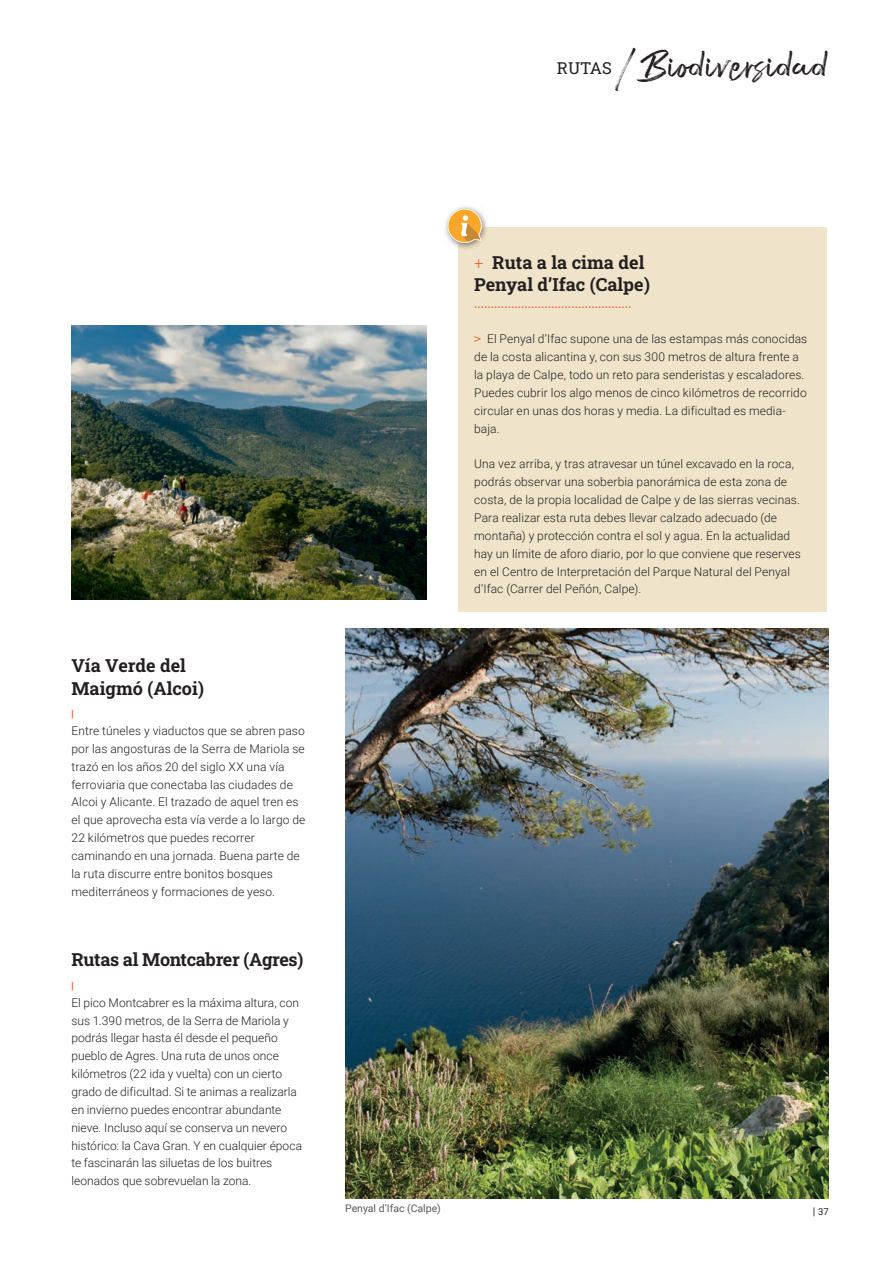
<style>
.page{position:relative;width:894px;height:1263px;background:#fff}
.page>*{position:absolute;margin:0;border:0;box-sizing:border-box;transform-origin:0 0}
.t1{font:49.5px "Ghoppters";letter-spacing:-.005em;color:#231f20}
.t2{font:18px/22.5px "Roboto Slab";color:#231f20}
.t3{font:18px "Roboto Slab";letter-spacing:-.02em;color:#231f20}
.t4{font:16.5px "Roboto Slab";color:#231f20}
.t5{font:300 12px/17.9px "Roboto";letter-spacing:.01em;color:#231f20}
.t6{font:500 12px "Roboto";color:#f15d31}
.t7{font:10.5px "Roboto";color:#5a5a5d}
.t8{font:700 condensed 9.75px "Roboto";color:#f15d31}
.t9{font:9.45px "Roboto";color:#231f20}
.s1{font-family:"Roboto";font-weight:300;font-size:16.5px;color:#f15d31}
.s2{font-family:"Times New Roman";font-weight:700;color:#f15d31}
.s3{font-size:10.5px}
</style>
<div class="page">
<div style="left:458px;top:227px;width:368px;height:384px;background:#efe3c9"></div>
<img style="left:445px;top:206px;width:42px;height:41px">
<img style="left:458px;top:227px;width:29px;height:22px">
<svg style="left:447px;top:208px;width:35px;height:35px"></svg>
<img style="left:345px;top:628px;width:483px;height:570px">
<img style="left:71px;top:325px;width:355px;height:275px">
<h1 class="t1" style="left:616px;top:27px;width:215px">/Biodiversidad</h1>
<h3 class="t4" style="left:557px;top:56px;width:56px">RUTAS</h3>
<h2 class="t2" style="left:71px;top:654px;width:134px">Vía Verde del<br>Maigmó (Alcoi)</h2>
<p class="t8" style="left:71px;top:707px;width:4px">|</p>
<p class="t5" style="left:71px;top:721px;width:235px">Entre túneles y viaductos que se abren paso por las angosturas de la Serra de Mariola se trazó en los años 20 del siglo XX una vía ferroviaria que conectaba las ciudades de Alcoi y Alicante. El trazado de aquel tren es el que aprovecha esta vía verde a lo largo de 22 kilómetros que puedes recorrer caminando en una jornada. Buena parte de la ruta discurre entre bonitos bosques mediterráneos y formaciones de yeso.</p>
<h2 class="t3" style="left:71px;top:947px;width:234px">Rutas al Montcabrer (Agres)</h2>
<p class="t8" style="left:71px;top:978px;width:4px">|</p>
<p class="t5" style="left:71px;top:993px;width:232px">El pico Montcabrer es la máxima altura, con sus 1.390 metros, de la Serra de Mariola y podrás llegar hasta él desde el pequeño pueblo de Agres. Una ruta de unos once kilómetros (22 ida y vuelta) con un cierto grado de dificultad. Si te animas a realizarla en invierno puedes encontrar abundante nieve. Incluso aquí se conserva un nevero histórico: la Cava Gran. Y en cualquier época te fascinarán las siluetas de los buitres leonados que sobrevuelan la zona.</p>
<h2 class="t2" style="left:474px;top:250px;width:177px"><span class="s1">+</span> Ruta a la cima del<br>Penyal d’Ifac (Calpe)</h2>
<p class="t6" style="left:474px;top:295px;width:159px">...............................................</p>
<p class="t5" style="left:474px;top:330px;width:334px"><span class="s2">&gt;</span> El Penyal d’Ifac supone una de las estampas más conocidas de la costa alicantina y, con sus 300 metros de altura frente a la playa de Calpe, todo un reto para senderistas y escaladores.<br>Puedes cubrir los algo menos de cinco kilómetros de recorrido circular en unas dos horas y media. La dificultad es media&shy;baja.</p>
<p class="t5" style="left:474px;top:455px;width:328px">Una vez arriba, y tras atravesar un túnel excavado en la roca, podrás observar una soberbia panorámica de esta zona de costa, de la propia localidad de Calpe y de las sierras vecinas.<br>Para realizar esta ruta debes llevar calzado adecuado (de montaña) y protección contra el sol y agua. En la actualidad hay un límite de aforo diario, por lo que conviene que reserves en el Centro de Interpretación del Parque Natural del Penyal d’Ifac (Carrer del Peñón, Calpe).</p>
<p class="t7" style="left:345px;top:1201px;width:97px">Penyal d’Ifac (Calpe)</p>
<p class="t9" style="left:812px;top:1205px;width:17px"><span class="s3">|</span> 37</p>
</div>
